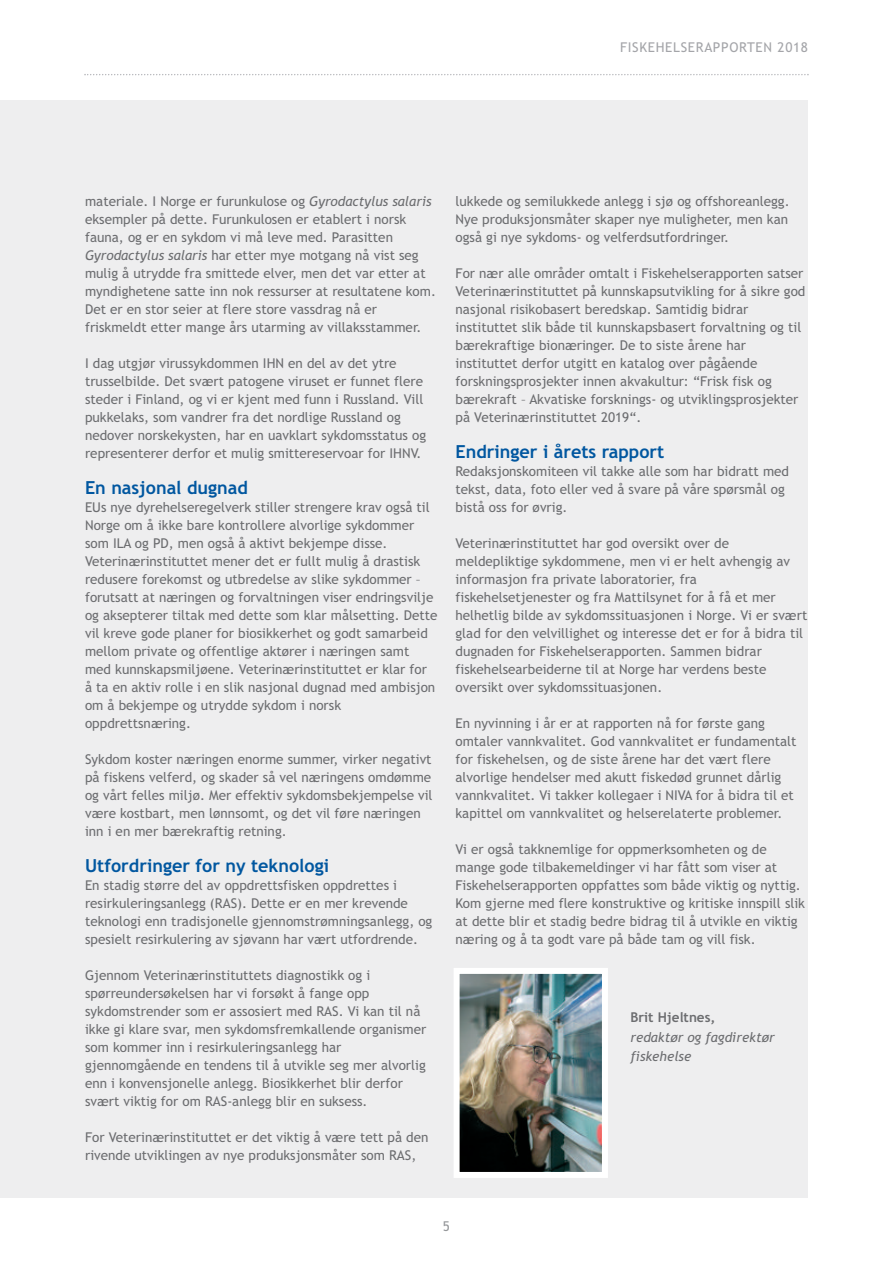
<style>
.page{position:relative;width:893px;height:1263px;background:#fff}
.page>*{position:absolute;margin:0;border:0;box-sizing:border-box;transform-origin:0 0}
.t1{font:700 18px "Trebuchet MS";color:#0157a0}
.t2{font:13.5px/18px "Trebuchet MS";color:#6c6d70}
.t3{font:italic 13.5px/19.5px "Trebuchet MS";color:#6c6d70}
.t4{font:13.5px "Trebuchet MS";letter-spacing:.05em;color:#a4a5a9}
.t5{font:700 13.5px "Trebuchet MS";color:#6c6d70}
.t6{font:13.5px "Trebuchet MS";color:#95979a}
.s1{font-style:italic}
</style>
<div class="page">
<div style="left:0;top:100px;width:808px;height:1097px;background:#eeeeef"></div>
<svg style="left:84px;top:74px;width:725px;height:1px"></svg>
<img style="left:461px;top:975px;width:140px;height:196px">
<div style="left:454px;top:968px;width:154px;height:210px;border:6px solid #fff"></div>
<p class="t4" style="left:620px;top:40px;width:189px">FISKeHeLSeRAPPoRTeN 2018</p>
<p class="t2" style="left:85px;top:192px;width:352px">materiale. I Norge er furunkulose og <span class="s1">Gyrodactylus salaris </span>eksempler på dette. Furunkulosen er etablert i norsk fauna, og er en sykdom vi må leve med. Parasitten <span class="s1">Gyrodactylus salaris</span> har etter mye motgang nå vist seg mulig å utrydde fra smittede elver, men det var etter at myndighetene satte inn nok ressurser at resultatene kom.<br>Det er en stor seier at flere store vassdrag nå er friskmeldt etter mange års utarming av villaksstammer.</p>
<p class="t2" style="left:85px;top:354px;width:343px">I dag utgjør virussykdommen IHN en del av det ytre trusselbilde. Det svært patogene viruset er funnet flere steder i Finland, og vi er kjent med funn i Russland. Vill pukkelaks, som vandrer fra det nordlige Russland og nedover norskekysten, har en uavklart sykdomsstatus og representerer derfor et mulig smittereservoar for IHNV.</p>
<h1 class="t1" style="left:85px;top:477px;width:164px">En nasjonal dugnad</h1>
<p class="t2" style="left:85px;top:498px;width:354px">eus nye dyrehelseregelverk stiller strengere krav også til Norge om å ikke bare kontrollere alvorlige sykdommer som ILA og PD, men også å aktivt bekjempe disse.<br>Veterinærinstituttet mener det er fullt mulig å drastisk redusere forekomst og utbredelse av slike sykdommer – forutsatt at næringen og forvaltningen viser endringsvilje og aksepterer tiltak med dette som klar målsetting. Dette vil kreve gode planer for biosikkerhet og godt samarbeid mellom private og offentlige aktører i næringen samt med kunnskapsmiljøene. Veterinærinstituttet er klar for å ta en aktiv rolle i en slik nasjonal dugnad med ambisjon om å bekjempe og utrydde sykdom i norsk oppdrettsnæring.</p>
<p class="t2" style="left:85px;top:750px;width:349px">Sykdom koster næringen enorme summer, virker negativt på fiskens velferd, og skader så vel næringens omdømme og vårt felles miljø. Mer effektiv sykdomsbekjempelse vil være kostbart, men lønnsomt, og det vil føre næringen inn i en mer bærekraftig retning.</p>
<h1 class="t1" style="left:85px;top:855px;width:246px">Utfordringer for ny teknologi</h1>
<p class="t2" style="left:85px;top:876px;width:349px">en stadig større del av oppdrettsfisken oppdrettes i resirkuleringsanlegg (RAS). Dette er en mer krevende teknologi enn tradisjonelle gjennomstrømningsanlegg, og spesielt resirkulering av sjøvann har vært utfordrende.</p>
<p class="t2" style="left:85px;top:966px;width:343px">Gjennom Veterinærinstituttets diagnostikk og i spørreundersøkelsen har vi forsøkt å fange opp sykdomstrender som er assosiert med RAS. Vi kan til nå ikke gi klare svar, men sykdomsfremkallende organismer som kommer inn i resirkuleringsanlegg har gjennomgående en tendens til å utvikle seg mer alvorlig enn i konvensjonelle anlegg. Biosikkerhet blir derfor svært viktig for om RAS-anlegg blir en suksess.</p>
<p class="t2" style="left:85px;top:1128px;width:345px">For Veterinærinstituttet er det viktig å være tett på den rivende utviklingen av nye produksjonsmåter som RAS,</p>
<p class="t2" style="left:456px;top:192px;width:336px;text-align:justify">lukkede og semilukkede anlegg i sjø og offshoreanlegg.<br>Nye produksjonsmåter skaper nye muligheter, men kan også gi nye sykdoms- og velferdsutfordringer.</p>
<p class="t2" style="left:456px;top:264px;width:351px">For nær alle områder omtalt i Fiskehelserapporten satser Veterinærinstituttet på kunnskapsutvikling for å sikre god nasjonal risikobasert beredskap. Samtidig bidrar instituttet slik både til kunnskapsbasert forvaltning og til bærekraftige bionæringer. De to siste årene har instituttet derfor utgitt en katalog over pågående forskningsprosjekter innen akvakultur: “Frisk fisk og bærekraft – Akvatiske forsknings- og utviklingsprosjekter på Veterinærinstituttet 2019“.</p>
<h1 class="t1" style="left:455px;top:441px;width:210px">Endringer i årets rapport</h1>
<p class="t2" style="left:455px;top:462px;width:335px">Redaksjonskomiteen vil takke alle som har bidratt med tekst, data, foto eller ved å svare på våre spørsmål og bistå oss for øvrig.</p>
<p class="t2" style="left:455px;top:534px;width:353px">Veterinærinstituttet har god oversikt over de meldepliktige sykdommene, men vi er helt avhengig av informasjon fra private laboratorier, fra fiskehelsetjenester og fra Mattilsynet for å få et mer helhetlig bilde av sykdomssituasjonen i Norge. Vi er svært glad for den velvillighet og interesse det er for å bidra til dugnaden for Fiskehelserapporten. Sammen bidrar fiskehelsearbeiderne til at Norge har verdens beste oversikt over sykdomssituasjonen.</p>
<p class="t2" style="left:455px;top:714px;width:343px">en nyvinning i år er at rapporten nå for første gang omtaler vannkvalitet. God vannkvalitet er fundamentalt for fiskehelsen, og de siste årene har det vært flere alvorlige hendelser med akutt fiskedød grunnet dårlig vannkvalitet. Vi takker kollegaer i NIVA for å bidra til et kapittel om vannkvalitet og helserelaterte problemer.</p>
<p class="t2" style="left:455px;top:840px;width:351px">Vi er også takknemlige for oppmerksomheten og de mange gode tilbakemeldinger vi har fått som viser at Fiskehelserapporten oppfattes som både viktig og nyttig.<br>Kom gjerne med flere konstruktive og kritiske innspill slik at dette blir et stadig bedre bidrag til å utvikle en viktig næring og å ta godt vare på både tam og vill fisk.</p>
<p class="t5" style="left:630px;top:1010px;width:87px">Brit Hjeltnes,</p>
<p class="t3" style="left:630px;top:1027px;width:146px">redaktør og fagdirektør fiskehelse</p>
<p class="t6" style="left:443px;top:1218px;width:9px">5</p>
</div>
